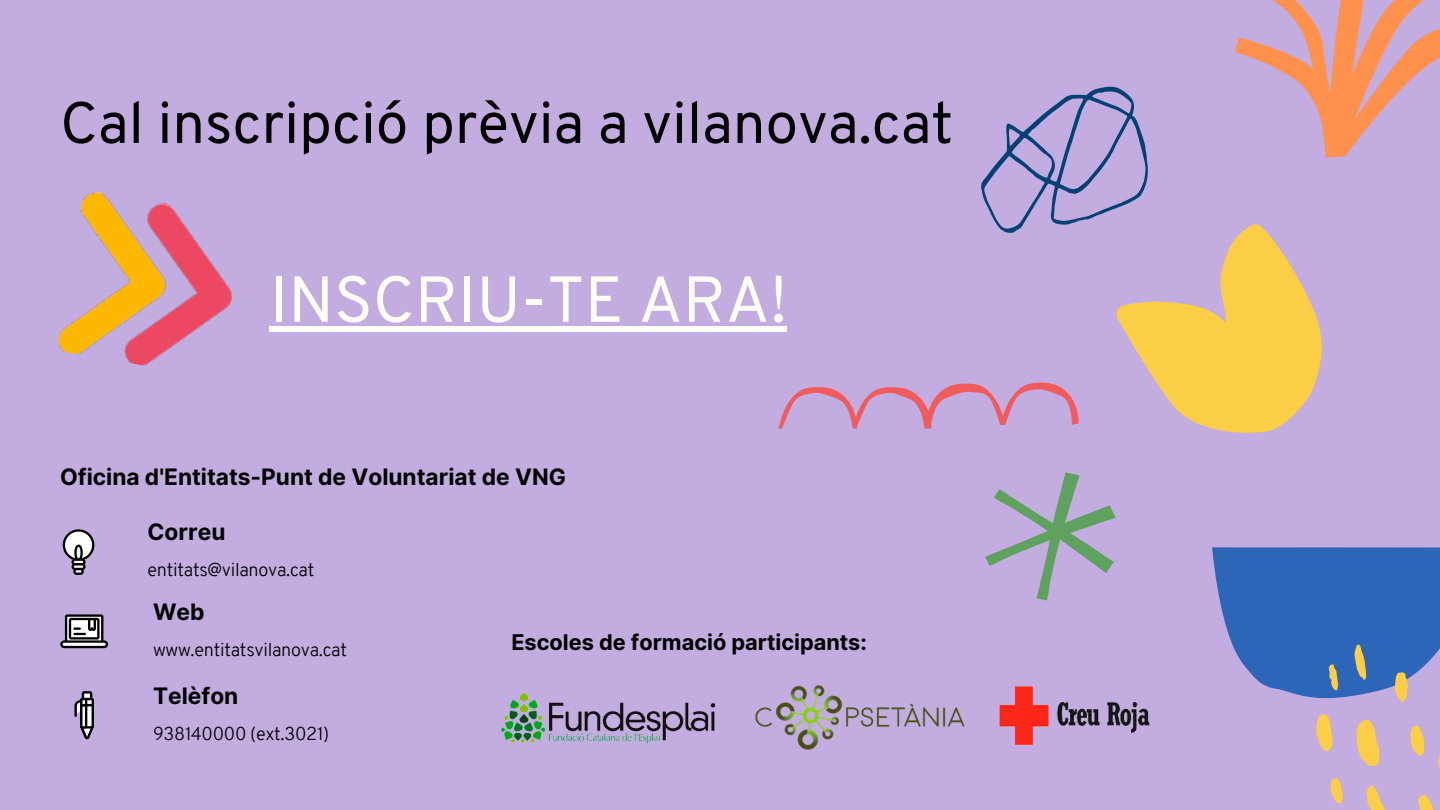
<style>
.page{position:relative;width:1440px;height:810px;background:#c3acdf}
.page>*{position:absolute;margin:0;border:0;box-sizing:border-box;transform-origin:0 0}
.t1{font:64.8px "Overpass";color:#fffef5}
.t2{font:58.3px "Overpass";color:#000}
.t3{font:700 22.7px "Inter";color:#000}
.t4{font:700 21.7px "Inter";color:#000}
.t5{font:300 18.2px "Overpass";letter-spacing:-.015em;color:#000}
</style>
<div class="page">
<svg style="left:1116px;top:224px;width:206px;height:209px;fill:#fbce45"></svg>
<svg style="left:1235px;top:0;width:205px;height:158px"></svg>
<svg style="left:1212px;top:547px;width:228px;height:263px"></svg>
<svg style="left:985px;top:472px;width:131px;height:129px"></svg>
<svg style="left:779px;top:382px;width:300px;height:47px"></svg>
<svg style="left:981px;top:87px;width:167px;height:146px"></svg>
<svg style="left:62px;top:529px;width:33px;height:46px"></svg>
<svg style="left:74px;top:691px;width:20px;height:48px"></svg>
<svg style="left:60px;top:614px;width:48px;height:34px;background:#817d86"></svg>
<img style="left:501px;top:692px;width:215px;height:52px">
<img style="left:755px;top:685px;width:210px;height:65px">
<img style="left:999px;top:686px;width:151px;height:59px">
<img style="left:58px;top:191px;width:174px;height:175px">
<div style="left:270px;top:326px;width:517px;height:6px;background:#fffef5"></div>
<p class="t2" style="left:60px;top:99px;width:895px">Cal inscripció prèvia a vilanova.cat</p>
<p class="t1" style="left:270px;top:273px;width:519px">INSCRIU-TE ARA!</p>
<p class="t3" style="left:60px;top:463px;width:507px">Oficina d'Entitats-Punt de Voluntariat de VNG</p>
<p class="t3" style="left:148px;top:518px;width:80px">Correu</p>
<p class="t5" style="left:148px;top:562px;width:168px">entitats@vilanova.cat</p>
<p class="t3" style="left:153px;top:598px;width:53px">Web</p>
<p class="t5" style="left:153px;top:643px;width:195px">www.entitatsvilanova.cat</p>
<p class="t3" style="left:153px;top:682px;width:87px">Telèfon</p>
<p class="t5" style="left:153px;top:727px;width:178px">938140000 (ext.3021)</p>
<p class="t4" style="left:511px;top:629px;width:357px">Escoles de formació participants:</p>
</div>
